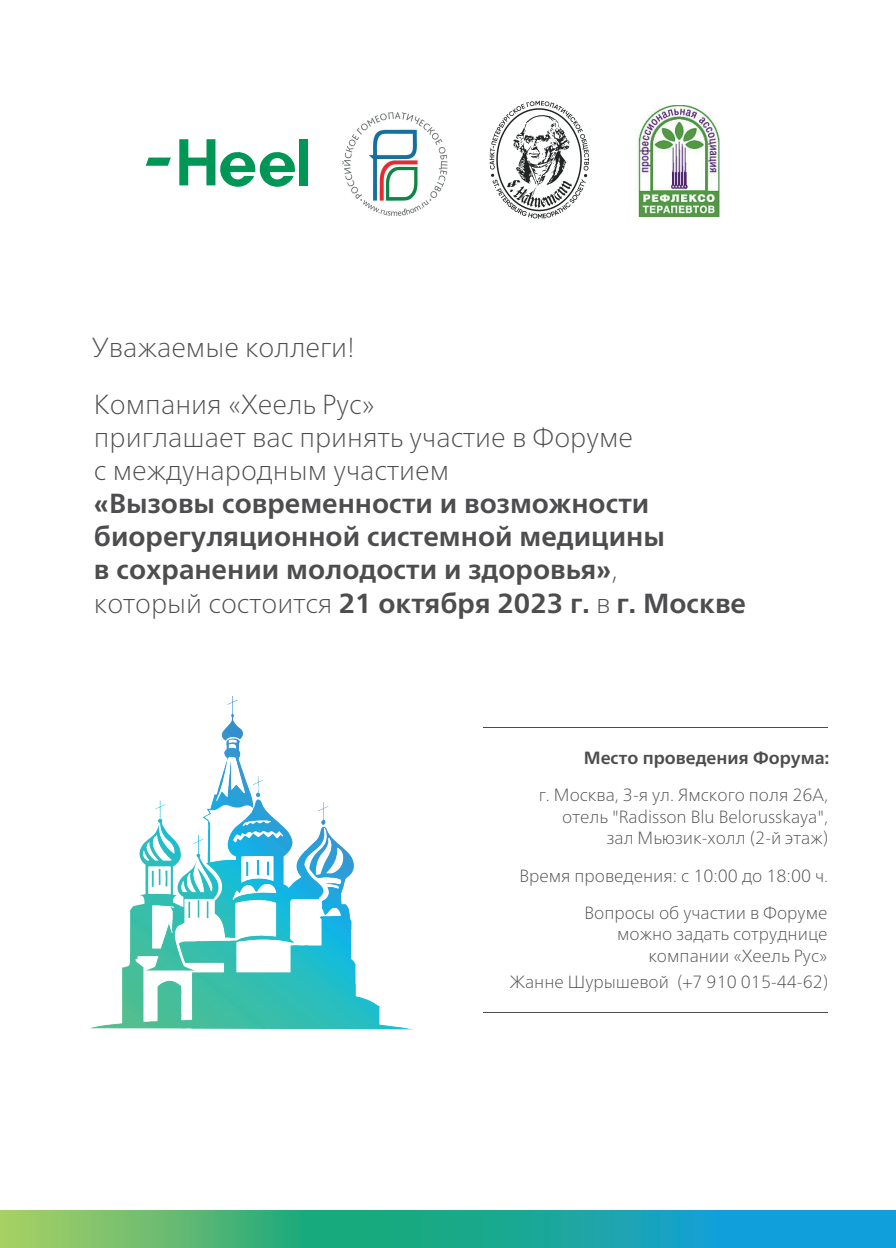
<style>
.page{position:relative;width:896px;height:1248px;background:#fff}
.page>*{position:absolute;margin:0;border:0;box-sizing:border-box;transform-origin:0 0}
.t1{font:700 27.6px/33.2px "Frutiger Neue LTW1 G";color:#4d4d4f}
.t2{font:100 27.6px/56.6px "Frutiger Neue LTW1 G";color:#4d4d4f}
.t3{font:100 17.6px/21.2px "Frutiger Neue LTW1 G";color:#4d4d4f;text-align:right}
.t4{font:700 17.6px "Frutiger Neue LTW1 G";color:#4d4d4f}
.s1{font-weight:100}
</style>
<div class="page">
<div style="left:300px;top:139px;width:8px;height:46px;background:#009656"></div>
<svg style="left:146px;top:157px;width:25px;height:9px"></svg>
<svg style="left:179px;top:139px;width:116px;height:48px"></svg>
<hr style="left:483px;top:727px;width:344px;height:1px;background:#4d4d4f">
<hr style="left:483px;top:1011px;width:344px;height:1px;background:#4d4d4f">
<svg style="left:0;top:1210px;width:896px;height:37px;background:#33ac98"></svg>
<img style="left:90px;top:696px;width:323px;height:334px">
<img style="left:636px;top:105px;width:84px;height:112px">
<img style="left:489px;top:100px;width:100px;height:119px">
<img style="left:343px;top:113px;width:105px;height:102px">
<h1 class="t2" style="left:92px;top:319px;width:284px">Уважаемые коллеги!<br>Компания «Хеель Рус»</h1>
<h1 class="t2" style="left:94px;top:420px;width:540px;line-height:33.2px">приглашает вас принять участие в Форуме с международным участием</h1>
<h1 class="t1" style="left:94px;top:487px;width:654px">«Вызовы современности и возможности биорегуляционной системной медицины<br>в сохранении молодости и здоровья»<span class="s1">,<br>который состоится</span> 21 октября 2023 г. <span class="s1">в</span> г. Москве</h1>
<p class="t4" style="left:584px;top:746px;width:247px">Место проведения Форума:</p>
<p class="t3" style="left:539px;top:784px;width:291px">г. Mосква, 3-я ул. Ямского поля 26А, отель "Radisson Blu Belorusskaya", зал Мьюзик-холл (2-й этаж)</p>
<p class="t3" style="left:519px;top:857px;width:310px;line-height:37px">Время проведения: с 10:00 до 18:00 ч.<br>Вопросы об участии в Форуме</p>
<p class="t3" style="left:617px;top:923px;width:212px">можно задать сотруднице компании «Хеель Рус»</p>
<p class="t3" style="left:510px;top:970px;width:320px">Жанне Шурышевой (+7 910 015-44-62)</p>
</div>
